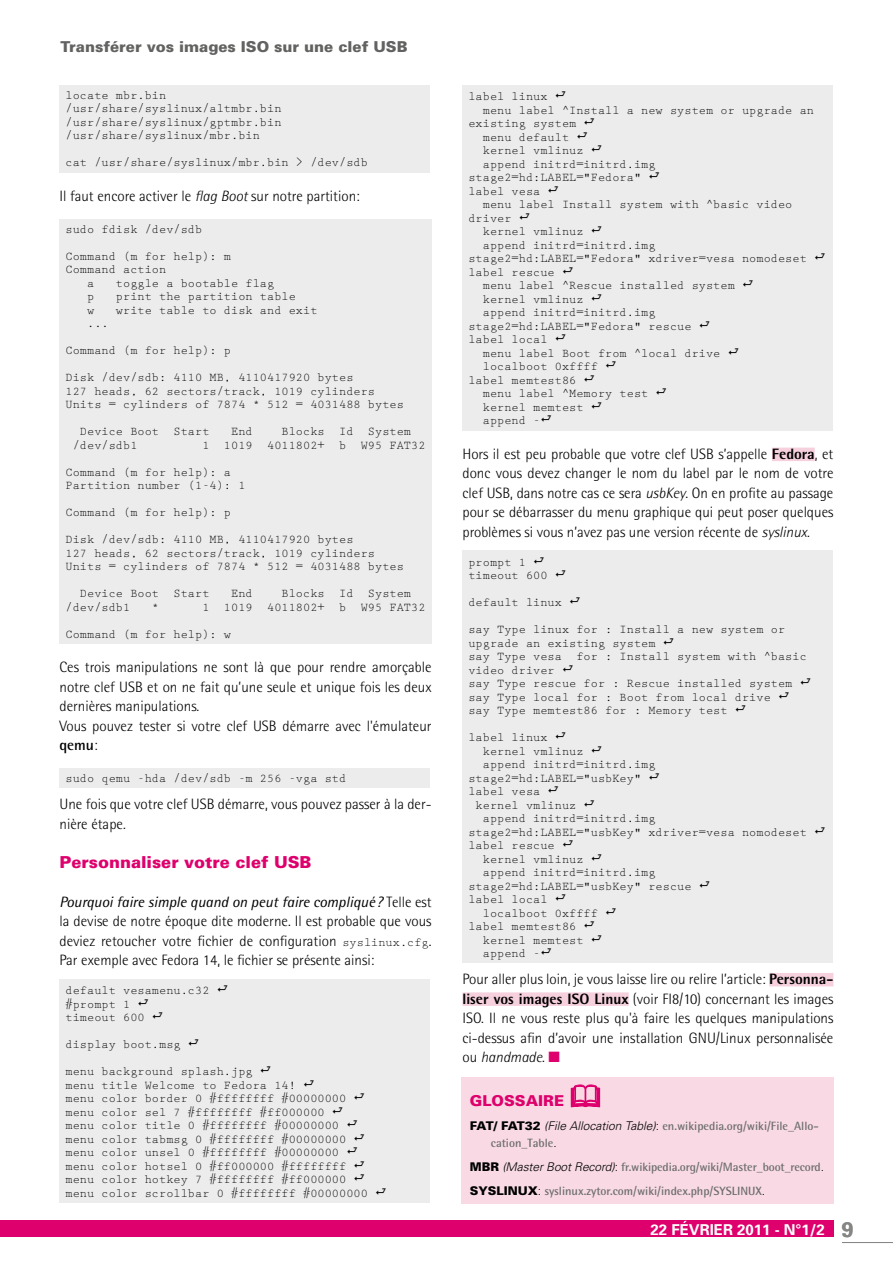
<style>
.page{position:relative;width:893px;height:1263px;background:#fff}
.page>*{position:absolute;margin:0;border:0;box-sizing:border-box;transform-origin:0 0}
.t1{font:900 16.5px "Univers";color:#de006c}
.t2{font:300 15px/19.5px "Rotis Semi Sans";color:#000;text-align:justify}
.t3{font:900 15px "Univers";color:#626261}
.t4{font:700 15px "Univers";color:#fff}
.t5{font:900 15px "Univers";color:#de006c}
.t6{font:12px/13.5px "Prestige Elite Std";color:#000}
.t7{font:700 12px/16.5px "Rotis Semi Sans";color:#6e6e6e}
.s1{font-style:italic}
.s2{font-weight:700}
.s3{font-weight:400;font-style:italic}
.s4{font-family:"Prestige Elite Std";font-weight:400;font-size:12px}
.s5{font-weight:800}
.s6{color:#de006c}
.s7{font-family:"Univers";font-weight:900;color:#000}
.s8{font-family:"Univers";font-weight:300;font-style:italic;color:#000}
.s9{font-family:"Univers";font-weight:300;color:#000}
.s10{font-size:21px;color:#868685}
</style>
<div class="page">
<hr style="left:842px;top:1242px;width:51px;height:1px;background:#868685">
<div style="left:0;top:1220px;width:833px;height:17px;background:#de006c"></div>
<div style="left:60px;top:85px;width:370px;height:87px;background:#ececec"></div>
<div style="left:60px;top:219px;width:372px;height:425px;background:#ececec"></div>
<div style="left:60px;top:768px;width:370px;height:20px;background:#ececec"></div>
<div style="left:60px;top:979px;width:370px;height:223px;background:#ececec"></div>
<div style="left:772px;top:448px;width:43px;height:13px;background:#f6d0dd"></div>
<div style="left:769px;top:973px;width:64px;height:13px;background:#f6d0dd"></div>
<div style="left:462px;top:992px;width:167px;height:14px;background:#f6d0dd"></div>
<div style="left:462px;top:85px;width:371px;height:345px;background:#ececec"></div>
<div style="left:462px;top:550px;width:371px;height:413px;background:#ececec"></div>
<div style="left:461px;top:1077px;width:372px;height:126px;background:#f9dae4"></div>
<svg style="left:571px;top:1085px;width:29px;height:22px"></svg>
<p class="t3" style="left:61px;top:38px;width:348px">Transférer vos images ISO sur une clef USB</p>
<p class="t6" style="left:66px;top:89px;width:218px">locate mbr.bin /usr/share/syslinux/altmbr.bin /usr/share/syslinux/gptmbr.bin /usr/share/syslinux/mbr.bin</p>
<p class="t6" style="left:66px;top:156px;width:304px">cat /usr/share/syslinux/mbr.bin &gt; /dev/sdb</p>
<p class="t2" style="left:60px;top:186px;width:302px">Il faut encore activer le <span class="s1">flag Boot</span> sur notre partition:</p>
<p class="t6" style="left:66px;top:223px;width:138px">sudo fdisk /dev/sdb</p>
<p class="t6" style="left:66px;top:250px;width:167px">Command (m for help): m</p>
<p class="t6" style="left:66px;top:263px;width:102px">Command action</p>
<p class="t6" style="left:87px;top:277px;width:9px">a</p>
<p class="t6" style="left:116px;top:277px;width:160px">toggle a bootable flag</p>
<p class="t6" style="left:87px;top:290px;width:9px">p</p>
<p class="t6" style="left:116px;top:290px;width:182px">print the partition table</p>
<p class="t6" style="left:87px;top:304px;width:9px">w</p>
<p class="t6" style="left:116px;top:304px;width:203px">write table to disk and exit</p>
<p class="t6" style="left:87px;top:317px;width:23px">...</p>
<p class="t6" style="left:66px;top:344px;width:167px">Command (m for help): p</p>
<p class="t6" style="left:66px;top:371px;width:340px">Disk /dev/sdb: 4110 MB, 4110417920 bytes<br>127 heads, 62 sectors/track, 1019 cylinders<br>Units = cylinders of 7874 * 512 = 4031488 bytes</p>
<p class="t6" style="left:80px;top:425px;width:131px">Device Boot Start</p>
<p class="t6" style="left:231px;top:425px;width:23px">End</p>
<p class="t6" style="left:282px;top:425px;width:131px">Blocks Id System</p>
<p class="t6" style="left:73px;top:439px;width:66px">/dev/sdb1</p>
<p class="t6" style="left:202px;top:439px;width:225px">1 1019 4011802+ b W95 FAT32</p>
<p class="t6" style="left:66px;top:466px;width:182px">Command (m for help): a<br>Partition number (1-4): 1</p>
<p class="t6" style="left:66px;top:506px;width:167px">Command (m for help): p</p>
<p class="t6" style="left:66px;top:533px;width:340px">Disk /dev/sdb: 4110 MB, 4110417920 bytes<br>127 heads, 62 sectors/track, 1019 cylinders<br>Units = cylinders of 7874 * 512 = 4031488 bytes</p>
<p class="t6" style="left:80px;top:587px;width:131px">Device Boot Start</p>
<p class="t6" style="left:231px;top:587px;width:23px">End</p>
<p class="t6" style="left:282px;top:587px;width:131px">Blocks Id System</p>
<p class="t6" style="left:66px;top:601px;width:66px">/dev/sdb1</p>
<p class="t6" style="left:152px;top:601px;width:9px">*</p>
<p class="t6" style="left:202px;top:601px;width:225px">1 1019 4011802+ b W95 FAT32</p>
<p class="t6" style="left:66px;top:628px;width:167px">Command (m for help): w</p>
<p class="t2" style="left:60px;top:657px;width:374px;text-align:left">Ces trois manipulations ne sont là que pour rendre amorçable notre clef USB et on ne fait qu’une seule et unique fois les deux dernières manipulations.<br>Vous pouvez tester si votre clef USB démarre avec l'émulateur <span class="s2">qemu</span>:</p>
<p class="t6" style="left:66px;top:772px;width:282px">sudo qemu -hda /dev/sdb -m 256 -vga std</p>
<p class="t2" style="left:60px;top:794px;width:374px">Une fois que votre clef USB démarre, vous pouvez passer à la der&shy;nière étape.</p>
<h1 class="t1" style="left:60px;top:852px;width:254px">Personnaliser votre clef USB</h1>
<p class="t2" style="left:60px;top:892px;width:374px"><span class="s3">Pourquoi faire simple quand on peut faire compliqué ?</span> Telle est la devise de notre époque dite moderne. Il est probable que vous deviez retoucher votre fichier de configuration <span class="s4">syslinux.cfg</span>.<br>Par exemple avec Fedora 14, le fichier se présente ainsi:</p>
<p class="t6" style="left:66px;top:984px;width:146px">default vesamenu.c32 #prompt 1<br>timeout 600</p>
<p class="t6" style="left:66px;top:1038px;width:117px">display boot.msg</p>
<p class="t6" style="left:66px;top:1065px;width:304px">menu background splash.jpg<br>menu title Welcome to Fedora 14!<br>menu color border 0 #ffffffff #00000000 menu color sel 7 #ffffffff #ff000000<br>menu color title 0 #ffffffff #00000000 menu color tabmsg 0 #ffffffff #00000000 menu color unsel 0 #ffffffff #00000000 menu color hotsel 0 #ff000000 #ffffffff menu color hotkey 7 #ffffffff #ff000000 menu color scrollbar 0 #ffffffff #00000000</p>
<p class="t6" style="left:468px;top:90px;width:81px">label linux</p>
<p class="t6" style="left:483px;top:104px;width:333px">menu label ^Install a new system or upgrade an</p>
<p class="t6" style="left:468px;top:117px;width:109px">existing system</p>
<p class="t6" style="left:483px;top:131px;width:88px">menu default</p>
<p class="t6" style="left:483px;top:144px;width:102px">kernel vmlinuz</p>
<p class="t6" style="left:483px;top:158px;width:174px">append initrd=initrd.img</p>
<p class="t6" style="left:468px;top:171px;width:174px">stage2=hd:LABEL="Fedora"</p>
<p class="t6" style="left:468px;top:185px;width:73px">label vesa</p>
<p class="t6" style="left:483px;top:198px;width:311px">menu label Install system with ^basic video</p>
<p class="t6" style="left:468px;top:212px;width:45px">driver</p>
<p class="t6" style="left:483px;top:225px;width:102px">kernel vmlinuz</p>
<p class="t6" style="left:483px;top:239px;width:174px">append initrd=initrd.img</p>
<p class="t6" style="left:468px;top:252px;width:340px">stage2=hd:LABEL="Fedora" xdriver=vesa nomodeset</p>
<p class="t6" style="left:468px;top:266px;width:88px">label rescue</p>
<p class="t6" style="left:483px;top:279px;width:254px">menu label ^Rescue installed system</p>
<p class="t6" style="left:483px;top:293px;width:102px">kernel vmlinuz</p>
<p class="t6" style="left:483px;top:306px;width:174px">append initrd=initrd.img</p>
<p class="t6" style="left:468px;top:320px;width:225px">stage2=hd:LABEL="Fedora" rescue</p>
<p class="t6" style="left:468px;top:333px;width:81px">label local</p>
<p class="t6" style="left:483px;top:347px;width:239px">menu label Boot from ^local drive</p>
<p class="t6" style="left:483px;top:360px;width:117px">localboot 0xffff</p>
<p class="t6" style="left:468px;top:374px;width:109px">label memtest86</p>
<p class="t6" style="left:483px;top:387px;width:167px">menu label ^Memory test</p>
<p class="t6" style="left:483px;top:401px;width:102px">kernel memtest</p>
<p class="t6" style="left:483px;top:414px;width:59px">append -</p>
<p class="t2" style="left:462px;top:444px;width:373px">Hors il est peu probable que votre clef USB s’appelle <span class="s5">Fedora</span>, et donc vous devez changer le nom du label par le nom de votre clef USB, dans notre cas ce sera <span class="s1">usbKey</span>. On en profite au passage pour se débarrasser du menu graphique qui peut poser quelques problèmes si vous n’avez pas une version récente de <span class="s1">syslinux</span>.</p>
<p class="t6" style="left:468px;top:555px;width:81px">prompt 1 timeout 600</p>
<p class="t6" style="left:468px;top:596px;width:95px">default linux</p>
<p class="t6" style="left:468px;top:623px;width:340px">say Type linux for : Install a new system or upgrade an existing system<br>say Type vesa for : Install system with ^basic video driver<br>say Type rescue for : Rescue installed system say Type local for : Boot from local drive<br>say Type memtest86 for : Memory test</p>
<p class="t6" style="left:468px;top:731px;width:81px">label linux</p>
<p class="t6" style="left:483px;top:744px;width:102px">kernel vmlinuz</p>
<p class="t6" style="left:483px;top:758px;width:174px">append initrd=initrd.img</p>
<p class="t6" style="left:468px;top:771px;width:174px">stage2=hd:LABEL="usbKey"</p>
<p class="t6" style="left:468px;top:785px;width:73px">label vesa</p>
<p class="t6" style="left:476px;top:798px;width:102px">kernel vmlinuz</p>
<p class="t6" style="left:483px;top:812px;width:174px">append initrd=initrd.img</p>
<p class="t6" style="left:468px;top:825px;width:340px">stage2=hd:LABEL="usbKey" xdriver=vesa nomodeset</p>
<p class="t6" style="left:468px;top:839px;width:88px">label rescue</p>
<p class="t6" style="left:483px;top:852px;width:102px">kernel vmlinuz</p>
<p class="t6" style="left:483px;top:866px;width:174px">append initrd=initrd.img</p>
<p class="t6" style="left:468px;top:879px;width:225px">stage2=hd:LABEL="usbKey" rescue</p>
<p class="t6" style="left:468px;top:893px;width:81px">label local</p>
<p class="t6" style="left:483px;top:906px;width:117px">localboot 0xffff</p>
<p class="t6" style="left:468px;top:920px;width:109px">label memtest86</p>
<p class="t6" style="left:483px;top:933px;width:102px">kernel memtest</p>
<p class="t6" style="left:483px;top:947px;width:59px">append -</p>
<p class="t2" style="left:462px;top:969px;width:372px">Pour aller plus loin, je vous laisse lire ou relire l’article: <span class="s5">Personna&shy;liser vos images ISO Linux</span> (voir FI8/10) concernant les images ISO. Il ne vous reste plus qu'à faire les quelques manipulations ci-dessus afin d’avoir une installation GNU/Linux personnalisée ou <span class="s1">handmade</span>. <span class="s6">■</span></p>
<p class="t5" style="left:470px;top:1092px;width:96px">GLOSSAIRE</p>
<p class="t7" style="left:491px;top:1118px;width:329px;text-indent:-21px"><span class="s7">FAT/ FAT32</span> <span class="s8">(File Allocation Table)</span><span class="s9">:</span> en.wikipedia.org/wiki/File_Allo&shy;cation_Table<span class="s9">.</span></p>
<p class="t7" style="left:470px;top:1155px;width:356px;line-height:24px"><span class="s7">MBR</span> <span class="s8">(Master Boot Record)</span><span class="s9">:</span> fr.wikipedia.org/wiki/Master_boot_record<span class="s9">.<br></span><span class="s7">SYSLINUX</span><span class="s9">:</span> syslinux.zytor.com/wiki/index.php/SYSLINUX<span class="s9">.</span></p>
<p class="t4" style="left:650px;top:1220px;width:205px">22 FÉVRIER 2011 - N°1/2 <span class="s10">9</span></p>
</div>
